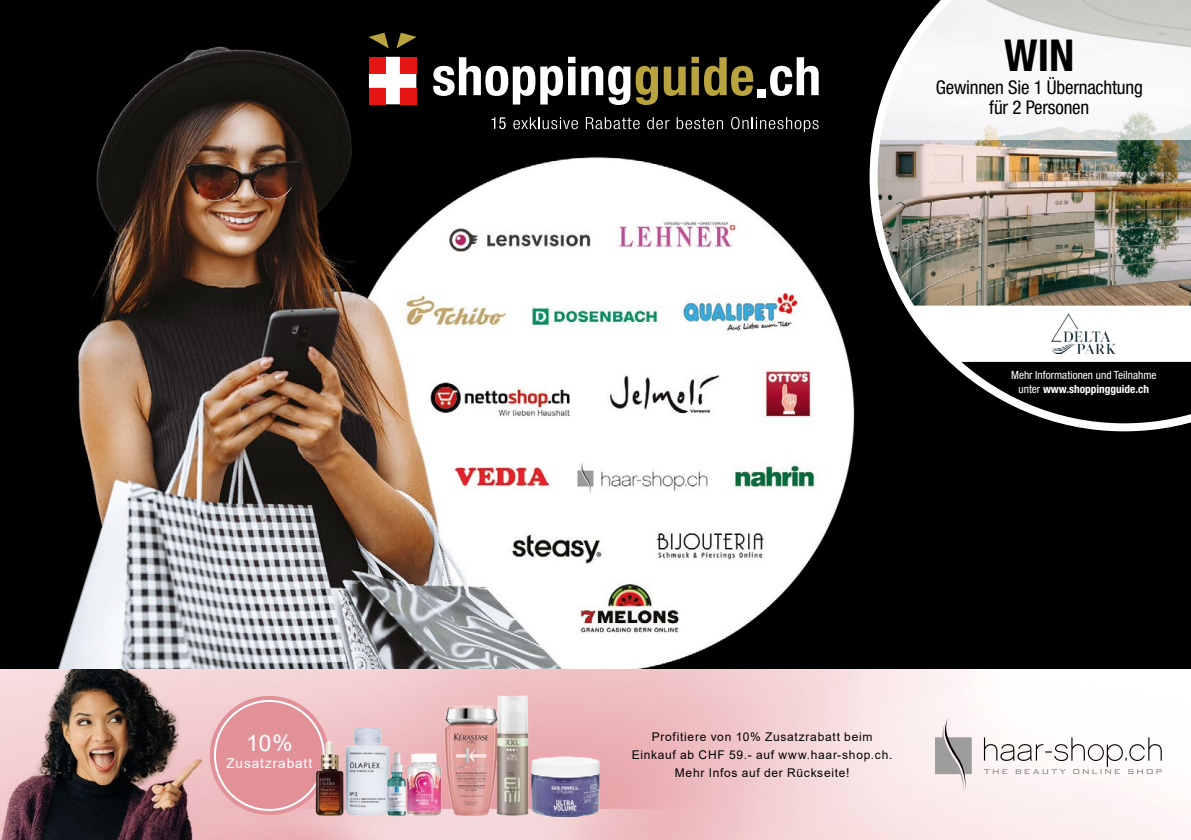
<style>
.page{position:relative;width:1191px;height:840px;background:#fff}
.page>*{position:absolute;margin:0;border:0;box-sizing:border-box;transform-origin:0 0}
.t1{font:700 condensed 44px "Helvetica Neue LT Pro";color:#000}
.t2{font:22.6px "Arial";color:#fff}
.t3{font:condensed 19px/20px "Helvetica Neue LT Pro";letter-spacing:-.01em;color:#000;text-align:center}
.t4{font:13.6px "Arial";letter-spacing:.065em;color:#fff}
.t5{font:12px/18px "Arial";letter-spacing:.06em;color:#000;text-align:center}
.t6{font:condensed 11.2px/13.6px "Helvetica Neue LT Pro";color:#fff;text-align:center}
.s1{font-weight:700}
</style>
<div class="page">
<img style="left:0;top:0;width:1191px;height:669px">
<img style="left:869px;top:0;width:322px;height:431px">
<svg style="left:369px;top:57px;width:47px;height:47px"></svg>
<svg style="left:586px;top:117px;width:53px;height:12px"></svg>
<svg style="left:647px;top:117px;width:22px;height:12px"></svg>
<svg style="left:676px;top:117px;width:47px;height:12px"></svg>
<svg style="left:731px;top:117px;width:87px;height:15px"></svg>
<svg style="left:691px;top:57px;width:62px;height:39px;background:#5f5420"></svg>
<svg style="left:396px;top:33px;width:20px;height:15px"></svg>
<svg style="left:369px;top:33px;width:20px;height:15px"></svg>
<svg style="left:433px;top:57px;width:142px;height:47px"></svg>
<svg style="left:581px;top:66px;width:104px;height:39px"></svg>
<svg style="left:770px;top:57px;width:48px;height:39px"></svg>
<div style="left:757px;top:89px;width:8px;height:8px;background:#fff"></div>
<div style="left:369px;top:88px;width:16px;height:16px;background:#e41513"></div>
<div style="left:369px;top:57px;width:16px;height:16px;background:#e41513"></div>
<div style="left:400px;top:57px;width:16px;height:16px;background:#e41513"></div>
<div style="left:400px;top:88px;width:16px;height:16px;background:#e41513"></div>
<svg style="left:513px;top:117px;width:65px;height:12px"></svg>
<svg style="left:491px;top:117px;width:15px;height:12px"></svg>
<img style="left:0;top:669px;width:1191px;height:170px">
<svg style="left:935px;top:717px;width:226px;height:75px"></svg>
<div style="left:210px;top:695px;width:119px;height:119px;background:#e39198;border-radius:50%"></div>
<img style="left:312px;top:675px;width:294px;height:154px">
<h2 class="t2" style="left:246px;top:727px;width:48px">10%</h2>
<p class="t4" style="left:226px;top:753px;width:87px">Zusatzrabatt</p>
<h1 class="t1" style="left:1004px;top:29px;width:72px">WIN</h1>
<h3 class="t3" style="left:935px;top:77px;width:208px">Gewinnen Sie 1 Übernachtung für 2 Personen</h3>
<p class="t6" style="left:1011px;top:368px;width:147px">Mehr Informationen und Teilnahme unter <span class="s1">www.shoppingguide.ch</span></p>
<p class="t5" style="left:632px;top:727px;width:262px">Profitiere von 10% Zusatzrabatt beim<br>Einkauf ab CHF 59.- auf www.haar-shop.ch.<br>Mehr Infos auf der Rückseite!</p>
</div>
